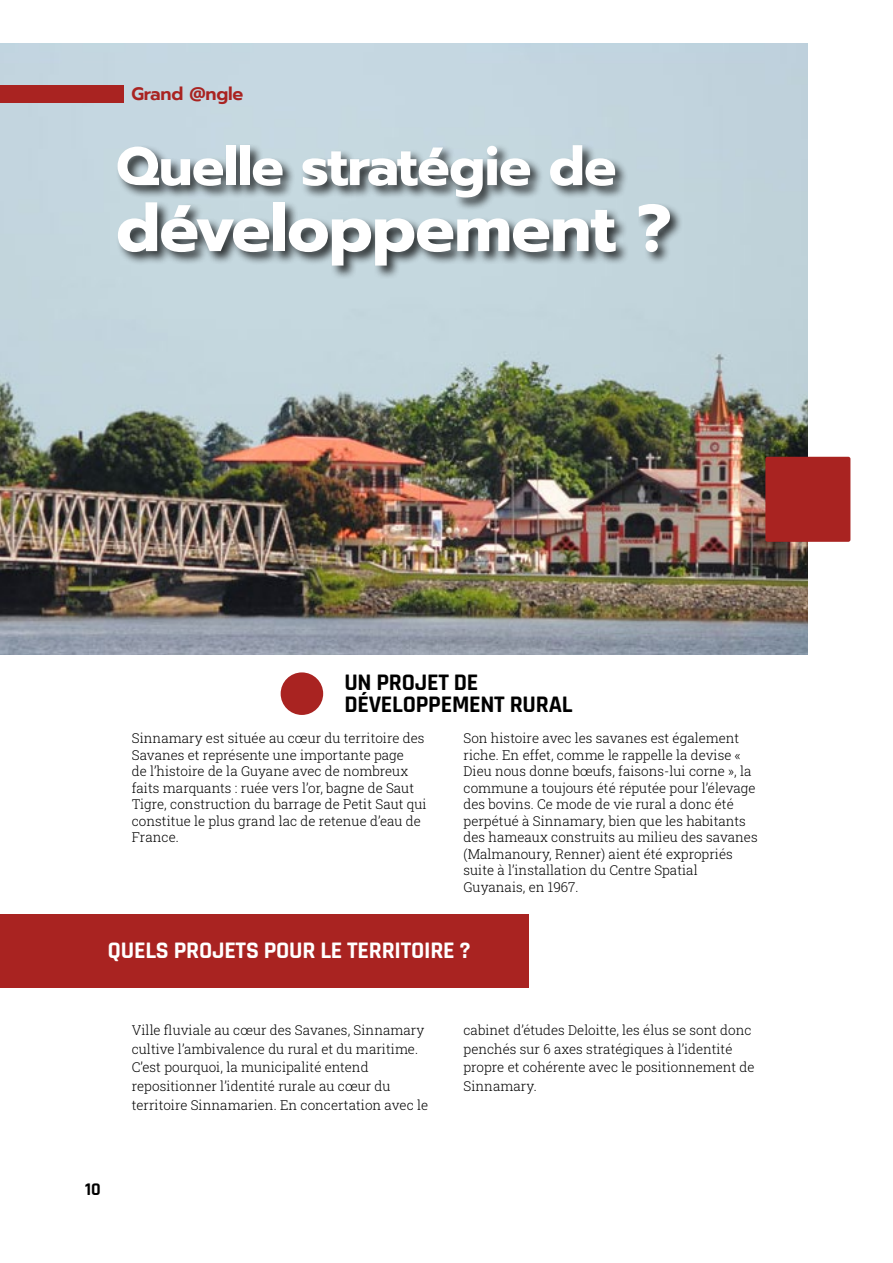
<style>
.page{position:relative;width:893px;height:1263px;background:#fff}
.page>*{position:absolute;margin:0;border:0;box-sizing:border-box;transform-origin:0 0}
.t1{font:700 66px "Prompt";letter-spacing:-.01em;color:#fff}
.t2{font:700 54px "Prompt";letter-spacing:-.01em;color:#fff}
.t3{font:700 24px "Rajdhani";letter-spacing:-.01em;color:#fff}
.t4{font:700 24px/22.5px "Rajdhani";letter-spacing:-.01em;color:#000}
.t5{font:600 18px "Prompt";letter-spacing:-.01em;color:#a92321}
.t6{font:700 18px "Rajdhani";color:#000}
.t7{font:13.5px/16.5px "Roboto Slab";color:#000}
</style>
<div class="page">
<img style="left:0;top:44px;width:808px;height:610px">
<div style="left:116px;top:143px;width:567px;height:137px;background:#000;opacity:.75"></div>
<div style="left:281px;top:672px;width:42px;height:43px;background:#a92321;border-radius:50%"></div>
<div style="left:765px;top:457px;width:85px;height:85px;background:#a92321;border-radius:2px"></div>
<div style="left:0;top:914px;width:528px;height:74px;background:#a92321"></div>
<div style="left:0;top:85px;width:124px;height:17px;background:#a92321"></div>
<h3 class="t5" style="left:131px;top:81px;width:114px">Grand @ngle</h3>
<h2 class="t2" style="left:116px;top:126px;width:502px">Quelle stratégie de</h2>
<h1 class="t1" style="left:116px;top:178px;width:557px">développement ?</h1>
<h3 class="t4" style="left:344px;top:672px;width:230px">UN PROJET DE<br>DÉVELOPPEMENT RURAL</h3>
<p class="t7" style="left:132px;top:730px;width:296px">Sinnamary est située au cœur du territoire des Savanes et représente une importante page<br>de l’histoire de la Guyane avec de nombreux faits marquants : ruée vers l’or, bagne de Saut Tigre, construction du barrage de Petit Saut qui constitue le plus grand lac de retenue d’eau de France.</p>
<p class="t7" style="left:463px;top:730px;width:296px">Son histoire avec les savanes est également riche. En effet, comme le rappelle la devise « Dieu nous donne bœufs, faisons-lui corne », la commune a toujours été réputée pour l’élevage des bovins. Ce mode de vie rural a donc été perpétué à Sinnamary, bien que les habitants des hameaux construits au milieu des savanes (Malmanoury, Renner) aient été expropriés suite à l’installation du Centre Spatial Guyanais, en 1967.</p>
<h3 class="t3" style="left:108px;top:936px;width:365px">QUELS PROJETS POUR LE TERRITOIRE ?</h3>
<p class="t7" style="left:132px;top:1020px;width:298px;line-height:18.8px">Ville fluviale au cœur des Savanes, Sinnamary cultive l’ambivalence du rural et du maritime.<br>C’est pourquoi, la municipalité entend repositionner l’identité rurale au cœur du territoire Sinnamarien. En concertation avec le</p>
<p class="t7" style="left:463px;top:1020px;width:292px;line-height:18.8px">cabinet d’études Deloitte, les élus se sont donc penchés sur 6 axes stratégiques à l’identité propre et cohérente avec le positionnement de Sinnamary.</p>
<h3 class="t6" style="left:85px;top:1178px;width:17px">10</h3>
</div>
